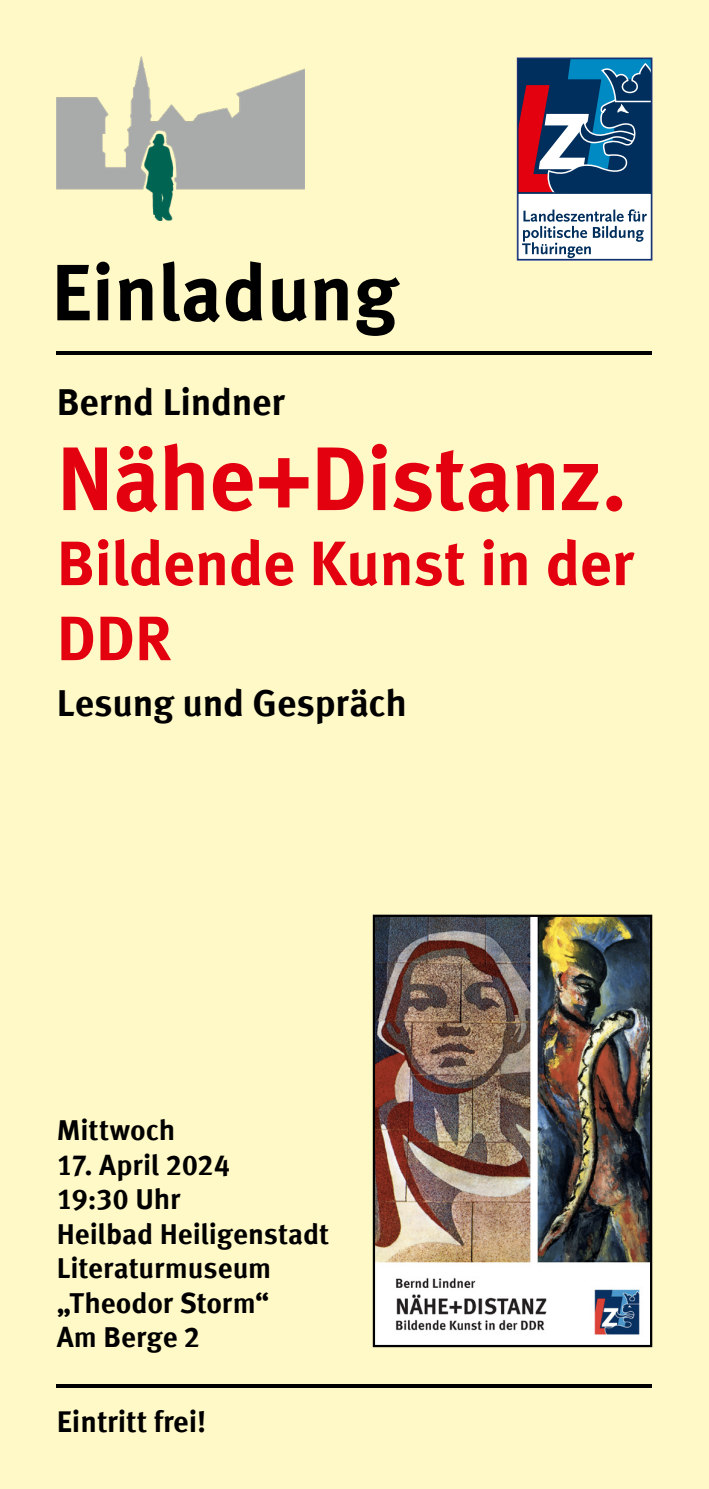
<style>
.page{position:relative;width:709px;height:1489px;background:#fff}
.page>*{position:absolute;margin:0;border:0;box-sizing:border-box;transform-origin:0 0}
.t1{font:700 90px "Meta Offc Pro";letter-spacing:-.015em;color:#e3000f}
.t2{font:700 79.75px "Meta Offc Pro";color:#000}
.t3{font:700 62.5px/75px "Meta Offc Pro";letter-spacing:-.01em;color:#e3000f}
.t4{font:700 37.5px "Meta Offc Pro";letter-spacing:-.005em;color:#000}
.t5{font:700 30px "Meta Offc Pro";color:#000}
.t6{font:700 28.75px/34.5px "Meta Offc Pro";letter-spacing:-.005em;color:#000}
</style>
<div class="page">
<div style="left:0;top:0;width:709px;height:1488px;background:#fff9c7"></div>
<img style="left:376px;top:917px;width:273px;height:426px">
<div style="left:373px;top:914px;width:279px;height:432px;border:2px solid #000"></div>
<svg style="left:519px;top:60px;width:131px;height:131px;background:#415075"></svg>
<div style="left:517px;top:193px;width:135px;height:67px;background:#fff;border:1px solid #002f5d"></div>
<svg style="left:522px;top:209px;width:125px;height:49px"></svg>
<div style="left:517px;top:58px;width:135px;height:202px;border:1px solid #253483"></div>
<hr style="left:57px;top:351px;width:595px;height:4px;background:#000">
<hr style="left:57px;top:1384px;width:595px;height:3px;background:#000">
<img style="left:57px;top:57px;width:247px;height:163px">
<h2 class="t2" style="left:51px;top:230px;width:348px">Einladung</h2>
<h3 class="t4" style="left:57px;top:373px;width:230px">Bernd Lindner</h3>
<h1 class="t1" style="left:57px;top:408px;width:572px">Nähe+Distanz.</h1>
<h3 class="t3" style="left:57px;top:522px;width:578px">Bildende Kunst in der<br>DDR</h3>
<h3 class="t4" style="left:57px;top:673px;width:352px">Lesung und Gespräch</h3>
<p class="t6" style="left:57px;top:1110px;width:120px">Mittwoch</p>
<p class="t6" style="left:57px;top:1145px;width:274px">17. April 2024<br>19:30 Uhr<br>Heilbad Heiligenstadt<br>Literaturmuseum „Theodor Storm“<br>Am Berge 2</p>
<p class="t5" style="left:57px;top:1398px;width:151px">Eintritt frei!</p>
</div>
